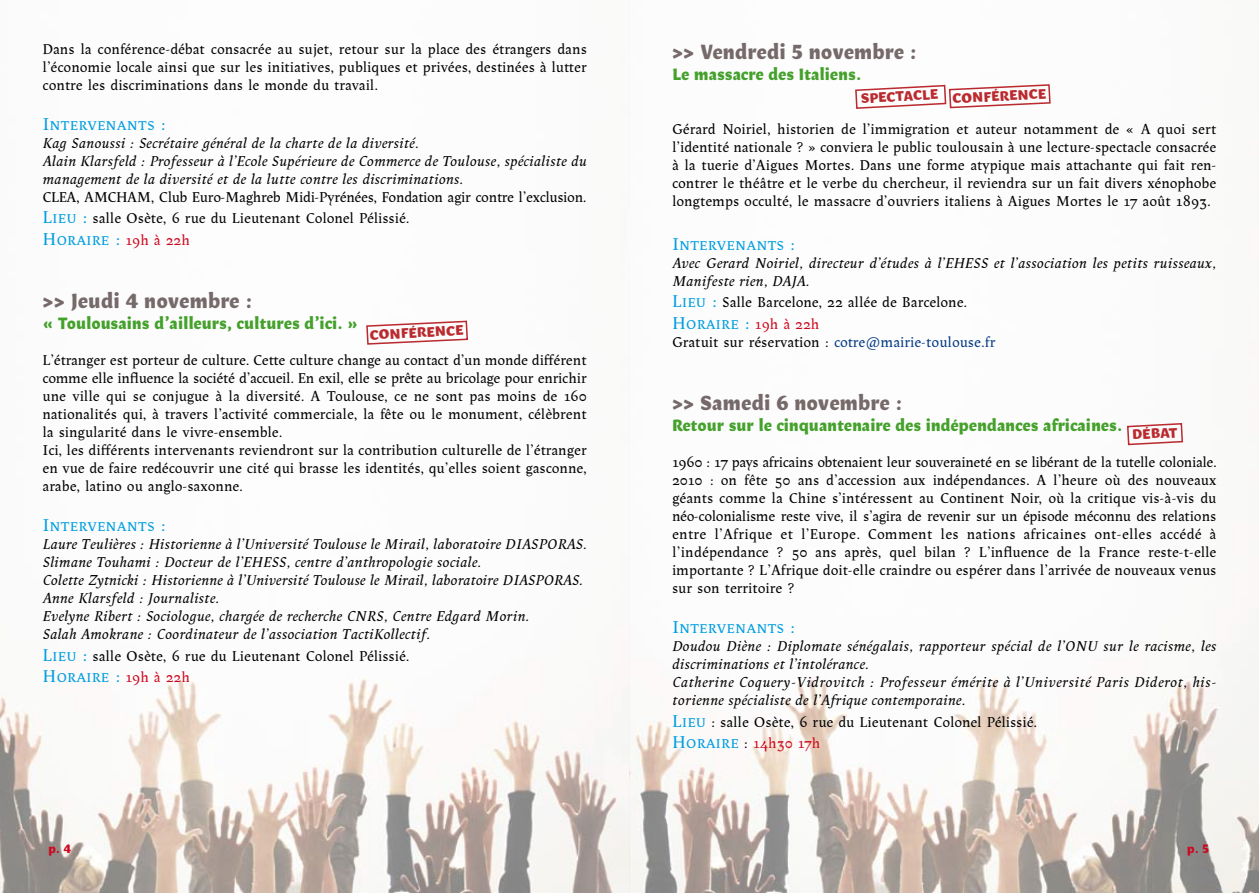
<style>
.page{position:relative;width:1259px;height:893px;background:#fff}
.page>*{position:absolute;margin:0;border:0;box-sizing:border-box;transform-origin:0 0}
.t1{font:22.5px "Garonne Titrage Gras";letter-spacing:-.005em;color:#76696a}
.t2{font:18px "Garonne Titrage Gras";letter-spacing:-.005em;color:#44a12b}
.t3{font:18px "Garonne Texte Petites Caps";color:#009ee0}
.t4{font:15.15px "Garonne Titrage Gras";color:#ba2a2f;scale:1.08 1}
.t5{font:15px/18px "Garonne Texte";letter-spacing:-.005em;color:#000;text-align:justify}
.t6{font:italic 15px/18px "Garonne Texte";color:#000}
.t7{font:15px "Garonne Texte";letter-spacing:-.005em;color:#003882}
.t8{font:13.5px "Garonne Titrage Gras";color:#cd071e}
.s1{font-family:"Garonne Texte Petites Caps";font-size:18px;color:#009ee0}
.s2{font-family:"Garonne Texte";font-size:15px;color:#cd071e}
.s3{color:#000}
.s4{color:#cd071e}
</style>
<div class="page">
<img style="left:0;top:441px;width:1259px;height:452px">
<svg style="left:366px;top:320px;width:102px;height:25px"></svg>
<svg style="left:855px;top:84px;width:196px;height:25px"></svg>
<svg style="left:1126px;top:423px;width:57px;height:23px"></svg>
<p class="t5" style="left:43px;top:41px;width:546px">Dans la conférence-débat consacrée au sujet, retour sur la place des étrangers dans l’économie locale ainsi que sur les initiatives, publiques et privées, destinées à lutter contre les discriminations dans le monde du travail.</p>
<p class="t3" style="left:43px;top:114px;width:125px">Intervenants :</p>
<p class="t6" style="left:43px;top:134px;width:546px">Kag Sanoussi : Secrétaire général de la charte de la diversité.<br>Alain Klarsfeld : Professeur à l’Ecole Supérieure de Commerce de Toulouse, spécialiste du management de la diversité et de la lutte contre les discriminations.</p>
<p class="t5" style="left:43px;top:186px;width:546px;line-height:21.6px">CLEA, AMCHAM, Club Euro-Maghreb Midi-Pyrénées, Fondation agir contre l’exclusion.<br><span class="s1">Lieu :</span> salle Osète, 6 rue du Lieutenant Colonel Pélissié.</p>
<p class="t3" style="left:43px;top:229px;width:149px">Horaire : <span class="s2">19h à 22h</span></p>
<h1 class="t1" style="left:43px;top:290px;width:212px">&gt;&gt; Jeudi 4 novembre :</h1>
<p class="t2" style="left:43px;top:315px;width:317px">« Toulousains d’ailleurs, cultures d’ici. »</p>
<p class="t5" style="left:43px;top:352px;width:546px;text-align:left">L’étranger est porteur de culture. Cette culture change au contact d’un monde différent comme elle influence la société d’accueil. En exil, elle se prête au bricolage pour enrichir une ville qui se conjugue à la diversité. A Toulouse, ce ne sont pas moins de 160 nationalités qui, à travers l’activité commerciale, la fête ou le monument, célèbrent la singularité dans le vivre-ensemble.<br>Ici, les différents intervenants reviendront sur la contribution culturelle de l’étranger en vue de faire redécouvrir une cité qui brasse les identités, qu’elles soient gasconne, arabe, latino ou anglo-saxonne.</p>
<p class="t3" style="left:43px;top:515px;width:125px">Intervenants :</p>
<p class="t6" style="left:43px;top:536px;width:546px">Laure Teulières : Historienne à l’Université Toulouse le Mirail, laboratoire DIASPORAS.<br>Slimane Touhami : Docteur de l’EHESS, centre d’anthropologie sociale.<br>Colette Zytnicki : Historienne à l’Université Toulouse le Mirail, laboratoire DIASPORAS.<br>Anne Klarsfeld : Journaliste.<br>Evelyne Ribert : Sociologue, chargée de recherche CNRS, Centre Edgard Morin.<br>Salah Amokrane : Coordinateur de l’association TactiKollectif.</p>
<p class="t5" style="left:43px;top:647px;width:369px"><span class="s1">Lieu :</span> salle Osète, 6 rue du Lieutenant Colonel Pélissié.</p>
<p class="t3" style="left:43px;top:666px;width:149px">Horaire : <span class="s2">19h à 22h</span></p>
<p class="t4" style="left:369px;top:327px;width:79px;rotate:-3deg">Co nfére nce</p>
<h1 class="t1" style="left:672px;top:41px;width:247px">&gt;&gt; Vendredi 5 novembre :</h1>
<p class="t2" style="left:672px;top:66px;width:192px">Le massacre des Italiens.</p>
<p class="t4" style="left:860px;top:96px;width:164px;rotate:-3deg">SPECTACLE Co nfére nce</p>
<p class="t5" style="left:672px;top:121px;width:546px">Gérard Noiriel, historien de l’immigration et auteur notamment de « A quoi sert l’identité nationale ? » conviera le public toulousain à une lecture-spectacle consacrée à la tuerie d’Aigues Mortes. Dans une forme atypique mais attachante qui fait ren&shy;contrer le théâtre et le verbe du chercheur, il reviendra sur un fait divers xénophobe longtemps occulté, le massacre d’ouvriers italiens à Aigues Mortes le 17 août 1893.</p>
<p class="t3" style="left:672px;top:234px;width:125px">Intervenants :</p>
<p class="t6" style="left:672px;top:254px;width:546px">Avec Gerard Noiriel, directeur d’études à l’EHESS et l’association les petits ruisseaux,<br>Manifeste rien, DAJA.</p>
<p class="t5" style="left:672px;top:294px;width:297px"><span class="s1">Lieu :</span> Salle Barcelone, 22 allée de Barcelone.</p>
<p class="t3" style="left:672px;top:313px;width:149px">Horaire : <span class="s2">19h à 22h</span></p>
<p class="t7" style="left:672px;top:334px;width:325px"><span class="s3">Gratuit sur réservation :</span> cotre@mairie-toulouse.fr</p>
<h1 class="t1" style="left:672px;top:392px;width:232px">&gt;&gt; Samedi 6 novembre :</h1>
<p class="t2" style="left:672px;top:417px;width:453px">Retour sur le cinquantenaire des indépendances africaines.</p>
<p class="t5" style="left:672px;top:454px;width:546px">1960 : 17 pays africains obtenaient leur souveraineté en se libérant de la tutelle coloniale.<br>2010 : on fête 50 ans d’accession aux indépendances. A l’heure où des nouveaux géants comme la Chine s’intéressent au Continent Noir, où la critique vis-à-vis du néo-colonialisme reste vive, il s’agira de revenir sur un épisode méconnu des relations entre l’Afrique et l’Europe. Comment les nations africaines ont-elles accédé à l’indépendance ? 50 ans après, quel bilan ? L’influence de la France reste-t-elle importante ? L’Afrique doit-elle craindre ou espérer dans l’arrivée de nouveaux venus sur son territoire ?</p>
<p class="t3" style="left:672px;top:617px;width:125px">Intervenants :</p>
<p class="t6" style="left:672px;top:638px;width:546px">Doudou Diène : Diplomate sénégalais, rapporteur spécial de l’ONU sur le racisme, les discriminations et l’intolérance.<br>Catherine Coquery-Vidrovitch : Professeur émérite à l’Université Paris Diderot, his&shy;torienne spécialiste de l’Afrique contemporaine.</p>
<p class="t5" style="left:672px;top:711px;width:367px;line-height:21.6px"><span class="s1">Lieu</span> : salle Osète, 6 rue du Lieutenant Colonel Pélissié.<br><span class="s1">Horaire</span> : <span class="s4">14h30 17h</span></p>
<p class="t4" style="left:1131px;top:427px;width:44px;rotate:-3deg">DÉB AT</p>
<p class="t8" style="left:48px;top:842px;width:24px">p. 4</p>
<p class="t8" style="left:1187px;top:842px;width:23px">p. 5</p>
</div>
